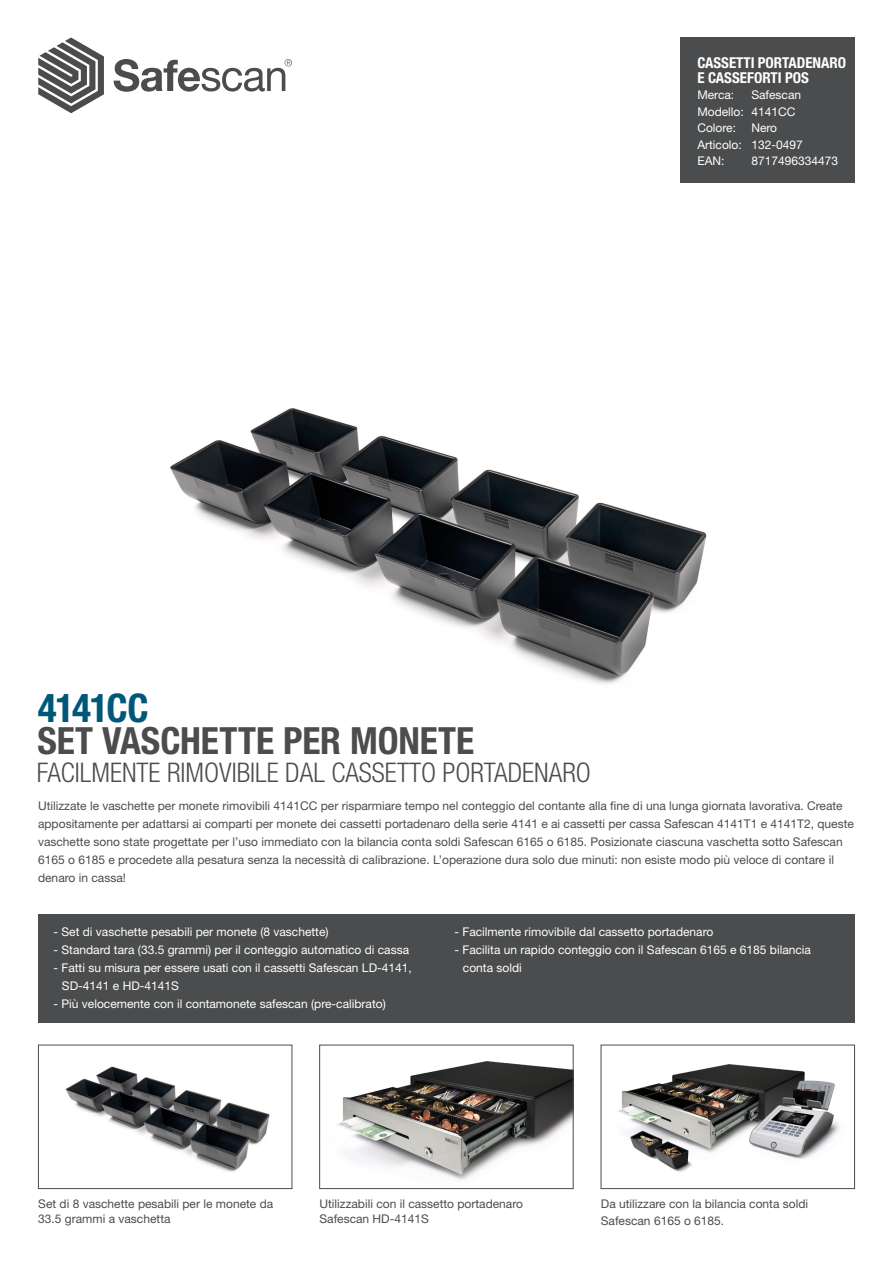
<style>
.page{position:relative;width:893px;height:1263px;background:#fff}
.page>*{position:absolute;margin:0;border:0;box-sizing:border-box;transform-origin:0 0}
.t1{font:700 condensed 39.45px "Helvetica Neue LT Std";letter-spacing:-.03em;color:#005879}
.t2{font:700 condensed 37.5px "Helvetica Neue LT Std";letter-spacing:-.005em;color:#4b4c4d}
.t3{font:300 condensed 27px "Helvetica Neue LT Std";color:#4b4c4d}
.t4{font:700 condensed 15px/15px "Helvetica Neue LT Std";color:#fff}
.Platte_tekst{font:12px/18px "Helvetica Neue LT Std";color:#4b4c4d}
.Points{font:12px/18px "Helvetica Neue LT Std";color:#fff}
.Tabel{font:12px "Helvetica Neue LT Std";color:#fff}
</style>
<div class="page">
<div style="left:680px;top:37px;width:175px;height:146px;background:#4b4c4d"></div>
<svg style="left:38px;top:37px;width:66px;height:76px"></svg>
<svg style="left:114px;top:59px;width:178px;height:33px"></svg>
<div style="left:38px;top:914px;width:817px;height:109px;background:#4b4c4d"></div>
<img style="left:170px;top:408px;width:537px;height:276px">
<img style="left:65px;top:1066px;width:205px;height:106px">
<div style="left:38px;top:1045px;width:254px;height:144px;border:1px solid #4b4c4d"></div>
<img style="left:338px;top:1061px;width:233px;height:119px">
<div style="left:319px;top:1045px;width:254px;height:144px;border:1px solid #4b4c4d"></div>
<img style="left:619px;top:1064px;width:221px;height:108px">
<div style="left:601px;top:1045px;width:254px;height:144px;border:1px solid #4b4c4d"></div>
<p class="t4" style="left:697px;top:55px;width:150px">CASSETTI PORTADENARO<br>E CASSEFORTI POS</p>
<p class="Tabel" style="left:697px;top:88px;width:38px">Merca:</p>
<p class="Tabel" style="left:751px;top:88px;width:51px">Safescan</p>
<p class="Tabel" style="left:697px;top:104px;width:100px">Modello: 4141CC</p>
<p class="Tabel" style="left:697px;top:121px;width:40px">Colore:</p>
<p class="Tabel" style="left:751px;top:121px;width:27px">Nero</p>
<p class="Tabel" style="left:697px;top:137px;width:107px">Articolo: 132-0497</p>
<p class="Tabel" style="left:697px;top:154px;width:29px">EAN:</p>
<p class="Tabel" style="left:751px;top:154px;width:88px">8717496334473</p>
<p class="t1" style="left:38px;top:684px;width:113px">4141CC</p>
<p class="t3" style="left:37px;top:757px;width:556px">FACILMENTE RIMOVIBILE DAL CASSETTO PORTADENARO</p>
<p class="t2" style="left:37px;top:718px;width:438px">SET VASCHETTE PER MONETE</p>
<p class="Platte_tekst" style="left:38px;top:797px;width:817px">Utilizzate le vaschette per monete rimovibili 4141CC per risparmiare tempo nel conteggio del contante alla fine di una lunga giornata lavorativa. Create appositamente per adattarsi ai comparti per monete dei cassetti portadenaro della serie 4141 e ai cassetti per cassa Safescan 4141T1 e 4141T2, queste vaschette sono state progettate per l’uso immediato con la bilancia conta soldi Safescan 6165 o 6185. Posizionate ciascuna vaschetta sotto Safescan 6165 o 6185 e procedete alla pesatura senza la necessità di calibrazione. L’operazione dura solo due minuti: non esiste modo più veloce di contare il denaro in cassa!</p>
<p class="Points" style="left:53px;top:923px;width:277px">- Set di vaschette pesabili per monete (8 vaschette)</p>
<p class="Points" style="left:53px;top:941px;width:357px">- Standard tara (33.5 grammi) per il conteggio automatico di cassa</p>
<p class="Points" style="left:62px;top:959px;width:351px;text-indent:-9px">- Fatti su misura per essere usati con il cassetti Safescan LD-4141,<br>SD-4141 e HD-4141S</p>
<p class="Points" style="left:53px;top:995px;width:334px">- Più velocemente con il contamonete safescan (pre-calibrato)</p>
<p class="Points" style="left:454px;top:923px;width:260px">- Facilmente rimovibile dal cassetto portadenaro</p>
<p class="Points" style="left:463px;top:941px;width:350px;text-indent:-9px">- Facilita un rapido conteggio con il Safescan 6165 e 6185 bilancia conta soldi</p>
<p class="Platte_tekst" style="left:38px;top:1196px;width:236px;line-height:15px">Set di 8 vaschette pesabili per le monete da<br>33.5 grammi a vaschetta</p>
<p class="Platte_tekst" style="left:319px;top:1196px;width:205px;line-height:15px">Utilizzabili con il cassetto portadenaro<br>Safescan HD-4141S</p>
<p class="Platte_tekst" style="left:601px;top:1196px;width:209px;line-height:16.5px">Da utilizzare con la bilancia conta soldi<br>Safescan 6165 o 6185.</p>
</div>
